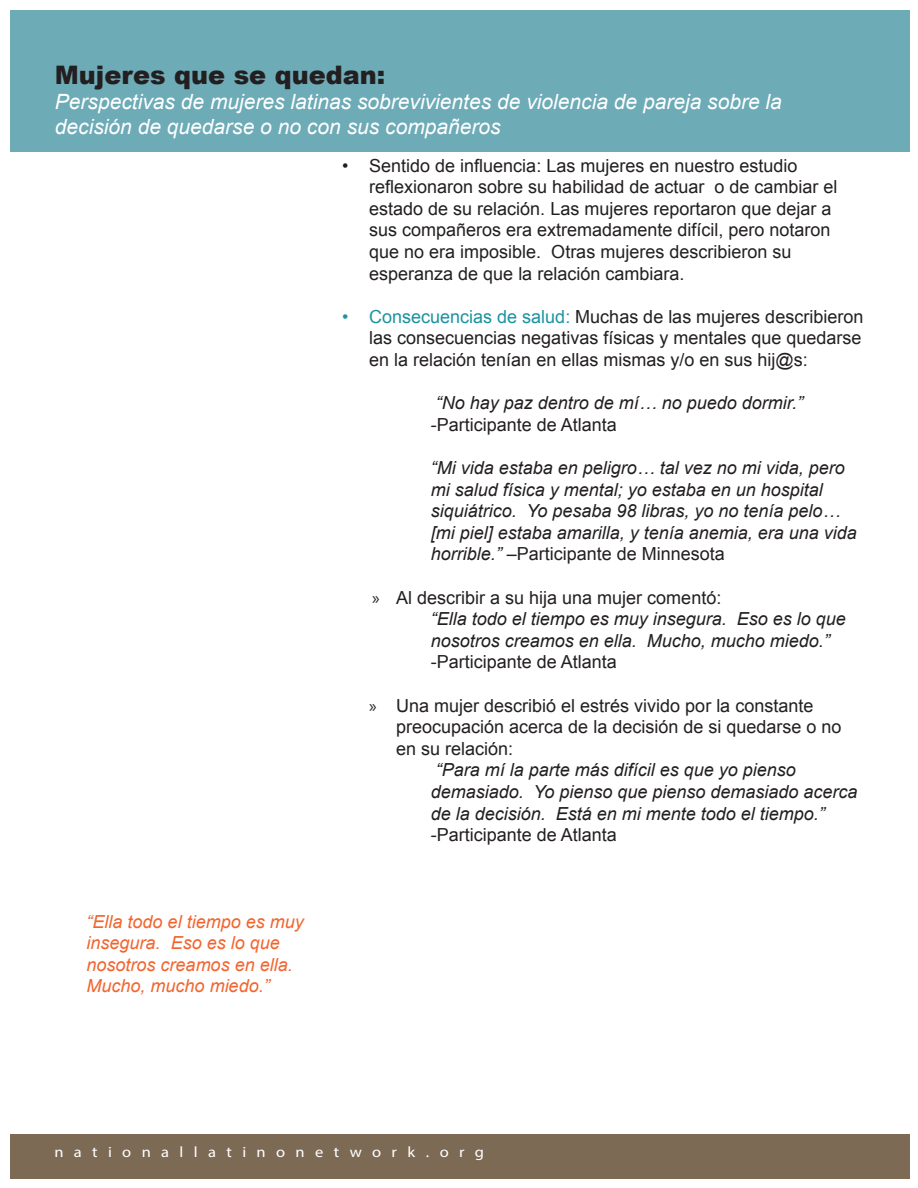
<style>
.page{position:relative;width:918px;height:1188px;background:#fff}
.page>*{position:absolute;margin:0;border:0;box-sizing:border-box;transform-origin:0 0}
.t1{font:900 25.5px "Arial";color:#231f20}
.t2{font:italic 21px/25.2px "Arial";color:#fff}
.t3{font:18px/21.6px "Arial";color:#231f20}
.t4{font:italic 18px/21.6px "Arial";color:#231f20}
.t5{font:italic 18px/21.6px "Arial";color:#f2652f}
.t6{font:15px "Myriad Pro";letter-spacing:.63em;color:#fff;scale:1.1 1}
.s1{color:#1c93a0}
.s2{font-style:normal}
.s3{font-family:"Myriad Pro"}
</style>
<div class="page">
<div style="left:10px;top:10px;width:899px;height:142px;background:#6dabb7"></div>
<div style="left:10px;top:1134px;width:900px;height:45px;background:#7c6a55"></div>
<h1 class="t1" style="left:55px;top:60px;width:332px">Mujeres que se quedan:</h1>
<p class="t2" style="left:55px;top:89px;width:729px">Perspectivas de mujeres latinas sobrevivientes de violencia de pareja sobre la decisión de quedarse o no con sus compañeros</p>
<p class="t5" style="left:87px;top:911px;width:219px">“Ella todo el tiempo es muy insegura. Eso es lo que nosotros creamos en ella.<br>Mucho, mucho miedo.”</p>
<p class="t3" style="left:369px;top:155px;width:470px;text-indent:-27px">• Sentido de influencia: Las mujeres en nuestro estudio reflexionaron sobre su habilidad de actuar o de cambiar el estado de su relación. Las mujeres reportaron que dejar a sus compañeros era extremadamente difícil, pero notaron que no era imposible. Otras mujeres describieron su esperanza de que la relación cambiara.</p>
<p class="t3" style="left:369px;top:306px;width:496px;text-align:justify;text-indent:-27px"><span class="s1">• Consecuencias de salud:</span> Muchas de las mujeres describieron las consecuencias negativas físicas y mentales que quedarse en la relación tenían en ellas mismas y/o en sus hij@s:</p>
<p class="t4" style="left:431px;top:392px;width:374px">“No hay paz dentro de mí… no puedo dormir.” <span class="s2">-Participante de Atlanta</span></p>
<p class="t4" style="left:431px;top:457px;width:428px">“Mi vida estaba en peligro… tal vez no mi vida, pero mi salud física y mental; yo estaba en un hospital siquiátrico. Yo pesaba 98 libras, yo no tenía pelo… [mi piel] estaba amarilla, y tenía anemia, era una vida horrible.” <span class="s2">–Participante de Minnesota</span></p>
<p class="t3" style="left:372px;top:587px;width:351px"><span class="s3">»</span> Al describir a su hija una mujer comentó:</p>
<p class="t4" style="left:431px;top:608px;width:417px">“Ella todo el tiempo es muy insegura. Eso es lo que nosotros creamos en ella. Mucho, mucho miedo.”</p>
<p class="t3" style="left:431px;top:651px;width:188px">-Participante de Atlanta</p>
<p class="t3" style="left:396px;top:695px;width:447px;text-indent:-27px"><span class="s3">»</span> Una mujer describió el estrés vivido por la constante preocupación acerca de la decisión de si quedarse o no en su relación:</p>
<p class="t4" style="left:431px;top:759px;width:428px">“Para mí la parte más difícil es que yo pienso demasiado. Yo pienso que pienso demasiado acerca de la decisión. Está en mi mente todo el tiempo.” <span class="s2">-Participante de Atlanta</span></p>
<p class="t6" style="left:54px;top:1143px;width:392px">nationallatinonetwork.org</p>
</div>
